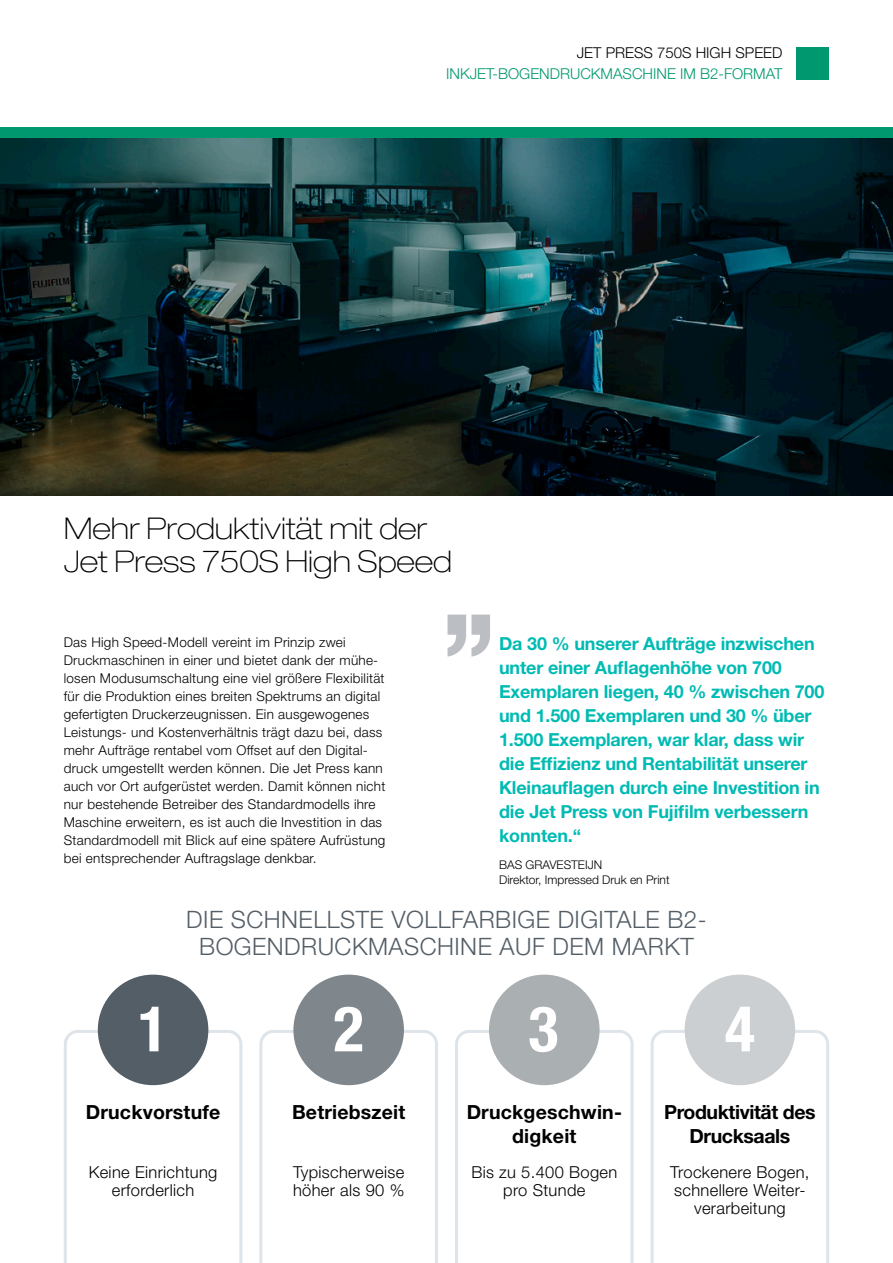
<style>
.page{position:relative;width:893px;height:1263px;background:#fff}
.page>*{position:absolute;margin:0;border:0;box-sizing:border-box;transform-origin:0 0}
.Page_-_body_text{font:700 condensed 63px "Helvetica Neue LT Pro";color:#fff}
.Page_-_header{font:100 expanded 30px/33px "Helvetica Neue LT Pro";color:#000}
.t1{font:300 24px/26.4px "Helvetica Neue LT Pro";letter-spacing:.02em;color:#545e67;text-align:center}
.Module_heading{font:700 19.5px/24px "Helvetica Neue LT Pro";letter-spacing:.01em;color:#000;text-align:center}
.Module_heading-2{font:700 19.5px/24px "Helvetica Neue LT Pro";letter-spacing:-.02em;color:#000;text-align:center}
.Content_-_Quote{font:700 18px/24px "Helvetica Neue LT Pro";letter-spacing:-.01em;color:#00bbb3}
.Page_-_body_text-2{font:300 16.5px/18px "Helvetica Neue LT Pro";letter-spacing:.02em;color:#000;text-align:center}
.t2{font:300 15px "Helvetica Neue LT Pro";color:#00986e}
.t3{font:300 15px "Helvetica Neue LT Pro";color:#000}
.Page_-_body_text-3{font:300 13.5px/18px "Helvetica Neue LT Pro";letter-spacing:.02em;color:#000}
.Content_-_Quote-2{font:300 12px/15px "Helvetica Neue LT Pro";color:#000}
</style>
<div class="page">
<div style="left:0;top:128px;width:893px;height:10px;background:#00986e"></div>
<div style="left:796px;top:47px;width:33px;height:33px;background:#00986e"></div>
<img style="left:0;top:138px;width:893px;height:357px">
<svg style="left:448px;top:615px;width:42px;height:42px"></svg>
<svg style="left:64px;top:1030px;width:178px;height:233px"></svg>
<svg style="left:259px;top:1030px;width:179px;height:233px"></svg>
<svg style="left:455px;top:1030px;width:179px;height:233px"></svg>
<svg style="left:651px;top:1030px;width:178px;height:233px"></svg>
<div style="left:98px;top:974px;width:110px;height:111px;background:#545e67;border-radius:50%"></div>
<div style="left:293px;top:974px;width:111px;height:111px;background:#7f878d;border-radius:50%"></div>
<div style="left:489px;top:974px;width:111px;height:111px;background:#aaafb2;border-radius:50%"></div>
<div style="left:685px;top:974px;width:110px;height:111px;background:#cbcfd1;border-radius:50%"></div>
<p class="t3" style="left:577px;top:44px;width:207px">JET PRESS 750S HIGH SPEED</p>
<p class="t2" style="left:446px;top:65px;width:338px">INKJET-BOGENDRUCKMASCHINE IM B2-FORMAT</p>
<p class="Page_-_header" style="left:64px;top:511px;width:390px">Mehr Produktivität mit der<br>Jet Press 750S High Speed</p>
<p class="Page_-_body_text-3" style="left:64px;top:632px;width:323px">Das High Speed-Modell vereint im Prinzip zwei Druckmaschinen in einer und bietet dank der mühe&shy;losen Modusumschaltung eine viel größere Flexibilität für die Produktion eines breiten Spektrums an digital gefertigten Druckerzeugnissen. Ein ausgewogenes Leistungs- und Kostenverhältnis trägt dazu bei, dass mehr Aufträge rentabel vom Offset auf den Digital&shy;druck umgestellt werden können. Die Jet Press kann auch vor Ort aufgerüstet werden. Damit können nicht nur bestehende Betreiber des Standardmodells ihre Maschine erweitern, es ist auch die Investition in das Standardmodell mit Blick auf eine spätere Aufrüstung bei entsprechender Auftragslage denkbar.</p>
<p class="Content_-_Quote" style="left:499px;top:631px;width:327px">Da 30 % unserer Aufträge inzwischen unter einer Auflagenhöhe von 700<br>Exemplaren liegen, 40 % zwischen 700 und 1.500 Exemplaren und 30 % über 1.500 Exemplaren, war klar, dass wir die Effizienz und Rentabilität unserer Kleinauflagen durch eine Investition in die Jet Press von Fujifilm verbessern konnten.“</p>
<p class="Content_-_Quote-2" style="left:499px;top:857px;width:172px">BAS GRAVESTEIJN<br>Direktor, Impressed Druk en Print</p>
<p class="t1" style="left:186px;top:906px;width:522px">DIE SCHNELLSTE VOLLFARBIGE DIGITALE B2-<br>BOGENDRUCKMASCHINE AUF DEM MARKT</p>
<p class="Page_-_body_text" style="left:138px;top:991px;width:32px">1</p>
<p class="Page_-_body_text" style="left:334px;top:991px;width:32px">2</p>
<p class="Page_-_body_text" style="left:528px;top:991px;width:32px">3</p>
<p class="Page_-_body_text" style="left:725px;top:991px;width:32px">4</p>
<p class="Module_heading" style="left:86px;top:1099px;width:136px">Druckvorstufe</p>
<p class="Module_heading" style="left:292px;top:1099px;width:115px">Betriebszeit</p>
<p class="Module_heading" style="left:467px;top:1099px;width:157px">Druckgeschwin&shy;digkeit</p>
<p class="Module_heading-2" style="left:664px;top:1099px;width:153px">Produktivität des<br>Drucksaals</p>
<p class="Page_-_body_text-2" style="left:89px;top:1163px;width:130px">Keine Einrichtung erforderlich</p>
<p class="Page_-_body_text-2" style="left:293px;top:1163px;width:113px;text-align:left">Typischerweise höher als 90 %</p>
<p class="Page_-_body_text-2" style="left:471px;top:1163px;width:147px">Bis zu 5.400 Bogen pro Stunde</p>
<p class="Page_-_body_text-2" style="left:670px;top:1163px;width:141px">Trockenere Bogen, schnellere Weiter&shy;verarbeitung</p>
</div>
